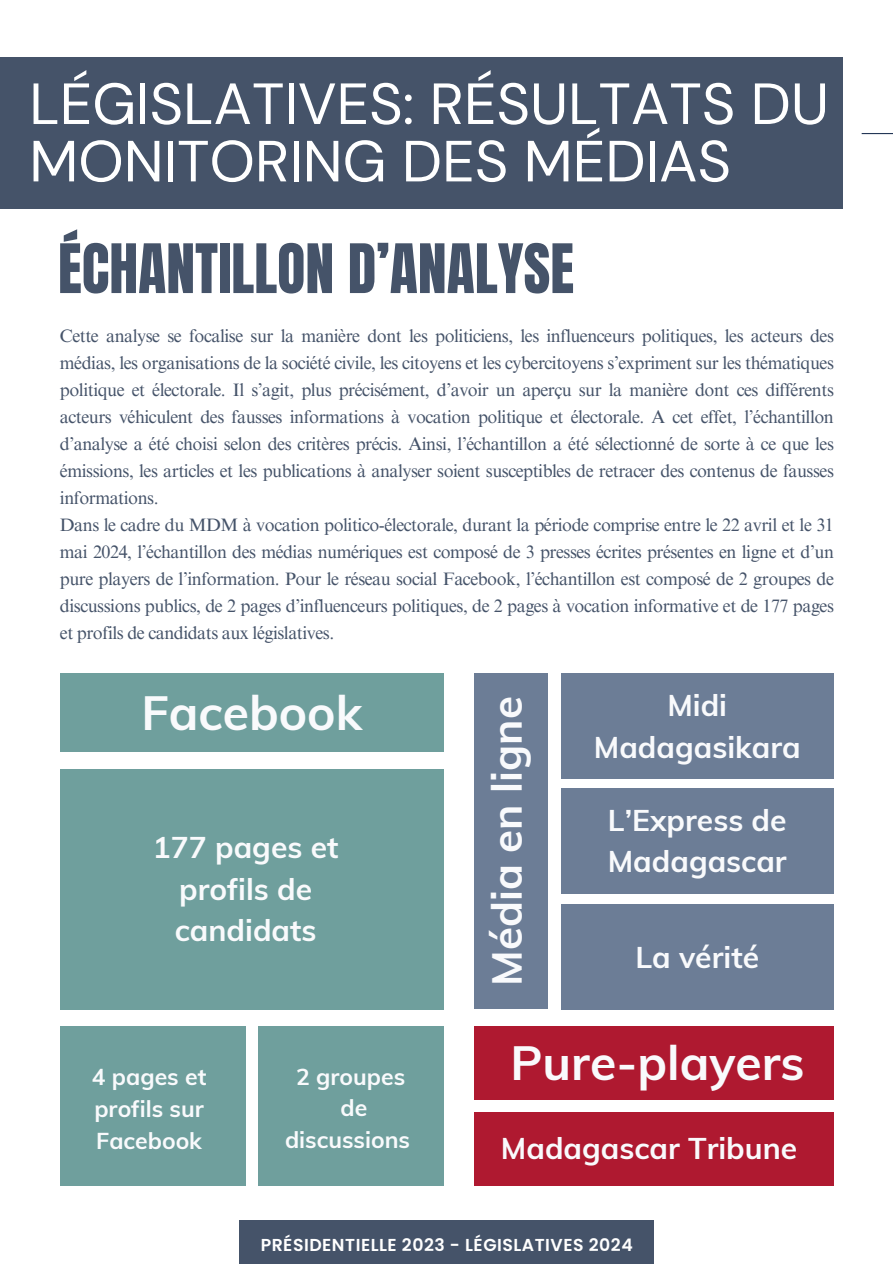
<style>
.page{position:relative;width:893px;height:1264px;background:#fff}
.page>*{position:absolute;margin:0;border:0;box-sizing:border-box;transform-origin:0 0}
.t1{font:57.9px/57.3px "DM Sans";color:#fff}
.t2{font:57.9px "Anton";color:#455369}
.t3{font:700 48px "Muli";color:#f9fafc}
.t4{font:700 42px "Muli";color:#f9fafc}
.t5{font:700 30px/41.7px "Muli";color:#f9fafc;text-align:center}
.t6{font:700 22.95px/32px "Muli";color:#f9fafc;text-align:justify}
.t7{font:18px/27px "Times NRMT Pro";letter-spacing:-.025em;color:#455369;text-align:justify}
.t8{font:600 17.25px "Poppins";letter-spacing:.03em;color:#fff}
</style>
<div class="page">
<div style="left:240px;top:1220px;width:414px;height:43px;background:#455369"></div>
<div style="left:0;top:57px;width:843px;height:151px;background:#455369"></div>
<hr style="left:861px;top:133px;width:31px;height:1px;background:#243757">
<div style="left:60px;top:673px;width:383px;height:78px;background:#6f9f9d"></div>
<div style="left:60px;top:769px;width:383px;height:240px;background:#6f9f9d"></div>
<div style="left:60px;top:1026px;width:186px;height:159px;background:#6f9f9d"></div>
<div style="left:258px;top:1026px;width:185px;height:159px;background:#6f9f9d"></div>
<div style="left:474px;top:673px;width:73px;height:336px;background:#6c7d96"></div>
<div style="left:474px;top:1112px;width:359px;height:73px;background:#af1930"></div>
<div style="left:474px;top:1026px;width:359px;height:73px;background:#af1930"></div>
<div style="left:561px;top:673px;width:272px;height:106px;background:#6c7d96"></div>
<div style="left:561px;top:788px;width:272px;height:106px;background:#6c7d96"></div>
<div style="left:561px;top:904px;width:272px;height:105px;background:#6c7d96"></div>
<p class="t1" style="left:29px;top:76px;width:801px">LÉGISLATIVES: RÉSULTATS DU<br>MONITORING DES MÉDIAS</p>
<h1 class="t2" style="left:58px;top:227px;width:517px">ÉCHANTILLON D’ANALYSE</h1>
<p class="t7" style="left:60px;top:325px;width:775px">Cette analyse se focalise sur la manière dont les politiciens, les influenceurs politiques, les acteurs des médias, les organisations de la société civile, les citoyens et les cybercitoyens s’expriment sur les thématiques politique et électorale. Il s’agit, plus précisément, d’avoir un aperçu sur la manière dont ces différents acteurs véhiculent des fausses informations à vocation politique et électorale. A cet effet, l’échantillon d’analyse a été choisi selon des critères précis. Ainsi, l’échantillon a été sélectionné de sorte à ce que les émissions, les articles et les publications à analyser soient susceptibles de retracer des contenus de fausses informations.</p>
<h2 class="t7" style="left:60px;top:514px;width:775px">Dans le cadre du MDM à vocation politico-électorale, durant la période comprise entre le 22 avril et le 31 mai 2024, l’échantillon des médias numériques est composé de 3 presses écrites présentes en ligne et d’un pure players de l’information. Pour le réseau social Facebook, l’échantillon est composé de 2 groupes de discussions publics, de 2 pages d’influenceurs politiques, de 2 pages à vocation informative et de 177 pages et profils de candidats aux législatives.</h2>
<h4 class="t3" style="left:141px;top:682px;width:222px">Facebook</h4>
<h2 class="t5" style="left:153px;top:825px;width:187px">177 pages et profils de candidats</h2>
<h4 class="t6" style="left:92px;top:1060px;width:116px">4 pages et profils sur Facebook</h4>
<h6 class="t6" style="left:285px;top:1059px;width:127px;text-align:center">2 groupes de discussions</h6>
<h5 class="t4" style="left:479px;top:985px;width:291px;rotate:-90deg">Média en ligne</h5>
<h3 class="t5" style="left:594px;top:684px;width:208px">Midi<br>Madagasikara</h3>
<h4 class="t5" style="left:607px;top:798px;width:180px;text-align:left">L’Express de<br>Madagascar</h4>
<h4 class="t5" style="left:635px;top:935px;width:125px">La vérité</h4>
<h5 class="t3" style="left:510px;top:1032px;width:295px">Pure-players</h5>
<h4 class="t5" style="left:501px;top:1127px;width:298px">Madagascar Tribune</h4>
<h1 class="t8" style="left:261px;top:1232px;width:373px">PRÉSIDENTIELLE 2023 - LÉGISLATIVES 2024</h1>
</div>
